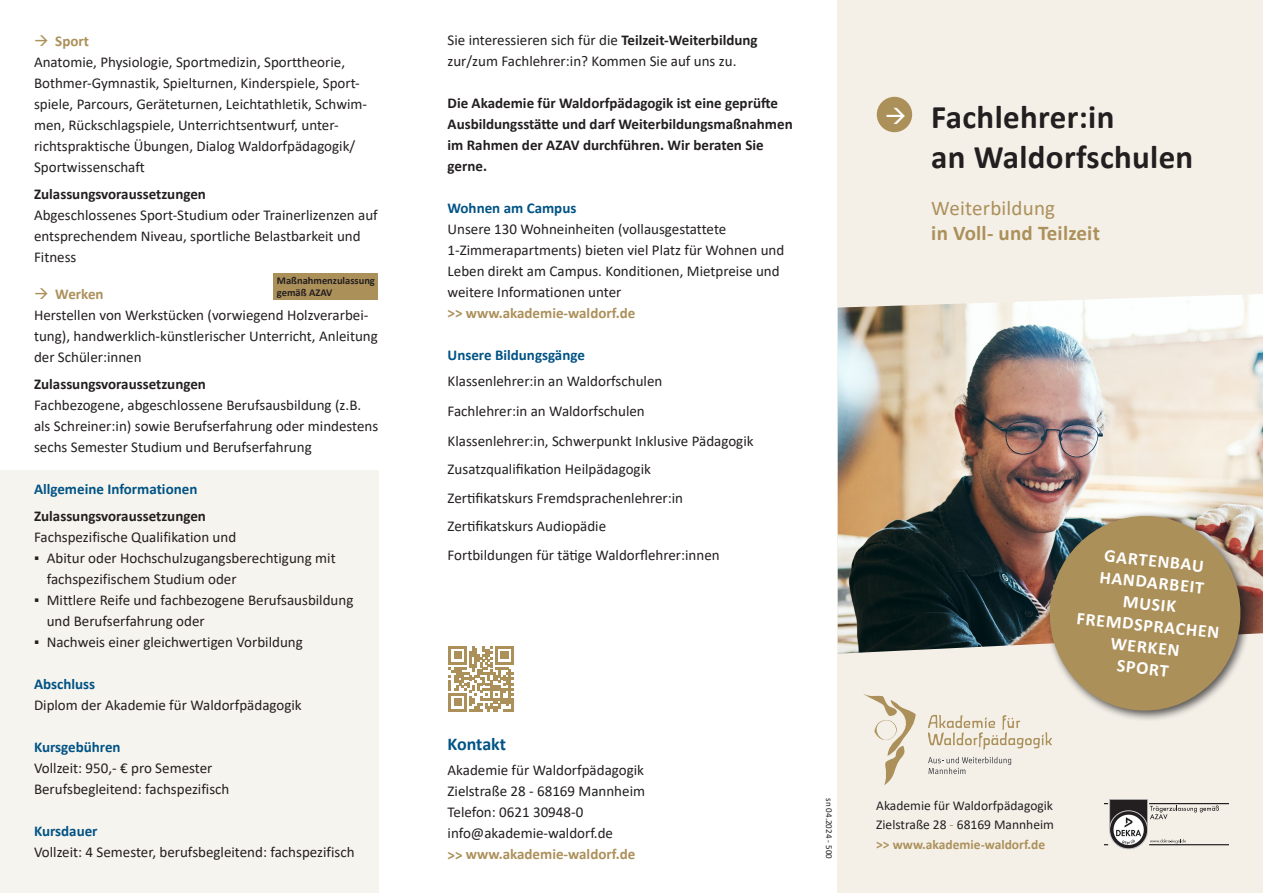
<style>
.page{position:relative;width:1263px;height:893px;background:#fff}
.page>*{position:absolute;margin:0;border:0;box-sizing:border-box;transform-origin:0 0}
.t1{font:700 33px/39.6px "Calibri";letter-spacing:.01em;color:#231f20}
.t2{font:700 21px/25.2px "Calibri";letter-spacing:.01em;color:#ac905a}
.t3{font:700 18px/21.6px "Calibri";color:#fff}
.Text{font:700 18px "Calibri";letter-spacing:-.01em;color:#005385}
.Text-2{font:15px/21px "Calibri";color:#231f20}
.t4{font:700 15px/21px "Calibri";color:#231f20}
.Text-3{font:700 15px "Calibri";color:#005385}
.t5{font:700 15px "Calibri";color:#ac905a}
.t6{font:13.5px "Calibri";color:#231f20}
.t7{font:700 13.5px "Calibri";color:#ac905a}
.t8{font:700 10.5px/12px "Calibri";color:#231f20}
.Text_normal_groß{font:9px "Calibri";color:#231f20}
.s1{color:#005385}
.s2{font-weight:700}
.s3{font-weight:700;color:#ac905a}
.s4{font-weight:400}
.s5{color:#ac905a}
</style>
<div class="page">
<div style="left:0;top:470px;width:378px;height:423px;background:#f6f4ee"></div>
<div style="left:838px;top:0;width:425px;height:893px;background:#f4f0e8"></div>
<div style="left:877px;top:97px;width:35px;height:35px;background:#ac905a;border-radius:50%"></div>
<img style="left:838px;top:294px;width:425px;height:360px">
<div style="left:1045px;top:511px;width:206px;height:211px;background:#231f20;opacity:.75"></div>
<svg style="left:449px;top:646px;width:65px;height:65px"></svg>
<hr style="left:1150px;top:844px;width:79px;height:1px;background:#231f20">
<hr style="left:1150px;top:803px;width:79px;height:1px;background:#231f20">
<svg style="left:1109px;top:811px;width:39px;height:38px"></svg>
<div style="left:1109px;top:810px;width:39px;height:39px;border:1px solid #c7c8ca;border-radius:50%"></div>
<svg style="left:1104px;top:799px;width:115px;height:46px"></svg>
<svg style="left:928px;top:511px;width:317px;height:238px"></svg>
<svg style="left:928px;top:757px;width:83px;height:17px"></svg>
<svg style="left:863px;top:693px;width:53px;height:92px"></svg>
<div style="left:274px;top:273px;width:104px;height:26px;background:#ac905a"></div>
<p class="t5" style="left:34px;top:30px;width:57px">→ Sport</p>
<p class="Text-2" style="left:34px;top:51px;width:335px">Anatomie, Physiologie, Sportmedizin, Sporttheorie, Bothmer-Gymnastik, Spielturnen, Kinderspiele, Sport&shy;spiele, Parcours, Geräteturnen, Leichtathletik, Schwim&shy;men, Rückschlagspiele, Unterrichtsentwurf, unter&shy;richtspraktische Übungen, Dialog Waldorfpädagogik/ Sportwissenschaft</p>
<p class="t4" style="left:34px;top:183px;width:173px">Zulassungsvoraussetzungen</p>
<p class="Text-2" style="left:34px;top:204px;width:345px">Abgeschlossenes Sport-Studium oder Trainerlizenzen auf entsprechendem Niveau, sportliche Belastbarkeit und<br>Fitness</p>
<p class="t5" style="left:34px;top:283px;width:71px">→ Werken</p>
<p class="Text-2" style="left:34px;top:304px;width:345px">Herstellen von Werkstücken (vorwiegend Holzverarbei&shy;tung), handwerklich-künstlerischer Unterricht, Anleitung der Schüler:innen</p>
<p class="t4" style="left:34px;top:373px;width:173px">Zulassungsvoraussetzungen</p>
<p class="Text-2" style="left:34px;top:394px;width:346px">Fachbezogene, abgeschlossene Berufsausbildung (z.B. als Schreiner:in) sowie Berufserfahrung oder mindestens sechs Semester Studium und Berufserfahrung</p>
<p class="t4" style="left:34px;top:475px;width:173px;line-height:27px"><span class="s1">Allgemeine Informationen<br></span>Zulassungsvoraussetzungen</p>
<p class="Text-2" style="left:34px;top:526px;width:204px">Fachspezifische Qualifikation und</p>
<p class="Text-2" style="left:34px;top:547px;width:303px">▪ Abitur oder Hochschulzugangsberechtigung mit</p>
<p class="Text-2" style="left:47px;top:568px;width:191px">fachspezifischem Studium oder</p>
<p class="Text-2" style="left:34px;top:589px;width:321px">▪ Mittlere Reife und fachbezogene Berufsausbildung</p>
<p class="Text-2" style="left:47px;top:610px;width:159px">und Berufserfahrung oder</p>
<p class="Text-2" style="left:34px;top:631px;width:270px">▪ Nachweis einer gleichwertigen Vorbildung</p>
<p class="Text-3" style="left:34px;top:673px;width:63px">Abschluss</p>
<p class="Text-2" style="left:34px;top:694px;width:269px">Diplom der Akademie für Waldorfpädagogik</p>
<p class="Text-3" style="left:34px;top:736px;width:88px">Kursgebühren</p>
<p class="Text-2" style="left:34px;top:757px;width:197px">Vollzeit: 950,- € pro Semester<br>Berufsbegleitend: fachspezifisch</p>
<p class="Text-3" style="left:34px;top:820px;width:65px">Kursdauer</p>
<p class="Text-2" style="left:34px;top:841px;width:322px">Vollzeit: 4 Semester, berufsbegleitend: fachspezifisch</p>
<p class="t8" style="left:277px;top:275px;width:100px">Maßnahmenzulassung gemäß AZAV</p>
<p class="Text-2" style="left:448px;top:29px;width:312px">Sie interessieren sich für die <span class="s2">Teilzeit-Weiterbildung</span></p>
<p class="Text-2" style="left:448px;top:50px;width:290px">zur/zum Fachlehrer:in? Kommen Sie auf uns zu.</p>
<p class="t4" style="left:448px;top:93px;width:347px">Die Akademie für Waldorfpädagogik ist eine geprüfte Ausbildungsstätte und darf Weiterbildungsmaßnahmen im Rahmen der AZAV durchführen. Wir beraten Sie gerne.</p>
<p class="Text-3" style="left:448px;top:198px;width:130px">Wohnen am Campus</p>
<p class="Text-2" style="left:448px;top:218px;width:338px">Unsere 130 Wohneinheiten (vollausgestattete 1-Zimmerapartments) bieten viel Platz für Wohnen und Leben direkt am Campus. Konditionen, Mietpreise und weitere Informationen unter</p>
<p class="t5" style="left:448px;top:303px;width:189px">&gt;&gt; www.akademie-waldorf.de</p>
<p class="Text-3" style="left:448px;top:345px;width:139px">Unsere Bildungsgänge</p>
<p class="Text-2" style="left:448px;top:370px;width:216px">Klassenlehrer:in an Waldorfschulen</p>
<p class="Text-2" style="left:448px;top:400px;width:199px">Fachlehrer:in an Waldorfschulen</p>
<p class="Text-2" style="left:448px;top:430px;width:308px">Klassenlehrer:in, Schwerpunkt Inklusive Pädagogik</p>
<p class="Text-2" style="left:448px;top:458px;width:205px">Zusatzqualifikation Heilpädagogik</p>
<p class="Text-2" style="left:448px;top:487px;width:237px">Zertifikatskurs Fremdsprachenlehrer:in</p>
<p class="Text-2" style="left:448px;top:515px;width:160px">Zertifikatskurs Audiopädie</p>
<p class="Text-2" style="left:448px;top:544px;width:274px">Fortbildungen für tätige Waldorflehrer:innen</p>
<p class="Text" style="left:448px;top:731px;width:60px">Kontakt</p>
<p class="Text-2" style="left:448px;top:760px;width:199px">Akademie für Waldorfpädagogik<br>Zielstraße 28 - 68169 Mannheim<br>Telefon: 0621 30948-0 info@akademie-waldorf.de<br><span class="s3">&gt;&gt; www.akademie-waldorf.de</span></p>
<p class="Text_normal_groß" style="left:835px;top:798px;width:62px;rotate:90deg">sn 04.2024 - 500</p>
<p class="t1" style="left:931px;top:97px;width:264px">Fachlehrer:in<br>an Waldorfschulen</p>
<p class="t2" style="left:931px;top:195px;width:170px"><span class="s4">Weiterbildung<br></span>in Voll- und Teilzeit</p>
<p class="t3" style="left:1103px;top:544px;width:107px;rotate:6deg">GARTENBAU<br>HANDARBEIT</p>
<p class="t3" style="left:1124px;top:590px;width:55px;rotate:6deg">MUSIK</p>
<p class="t3" style="left:1078px;top:607px;width:145px;text-align:center;rotate:6deg">FREMDSPRACHEN<br>WERKEN<br>SPORT</p>
<p class="t6" style="left:876px;top:796px;width:178px">Akademie für Waldorfpädagogik</p>
<p class="t6" style="left:876px;top:815px;width:179px">Zielstraße 28 <span class="s5">-</span> 68169 Mannheim</p>
<p class="t7" style="left:876px;top:835px;width:170px">&gt;&gt; www.akademie-waldorf.de</p>
</div>
